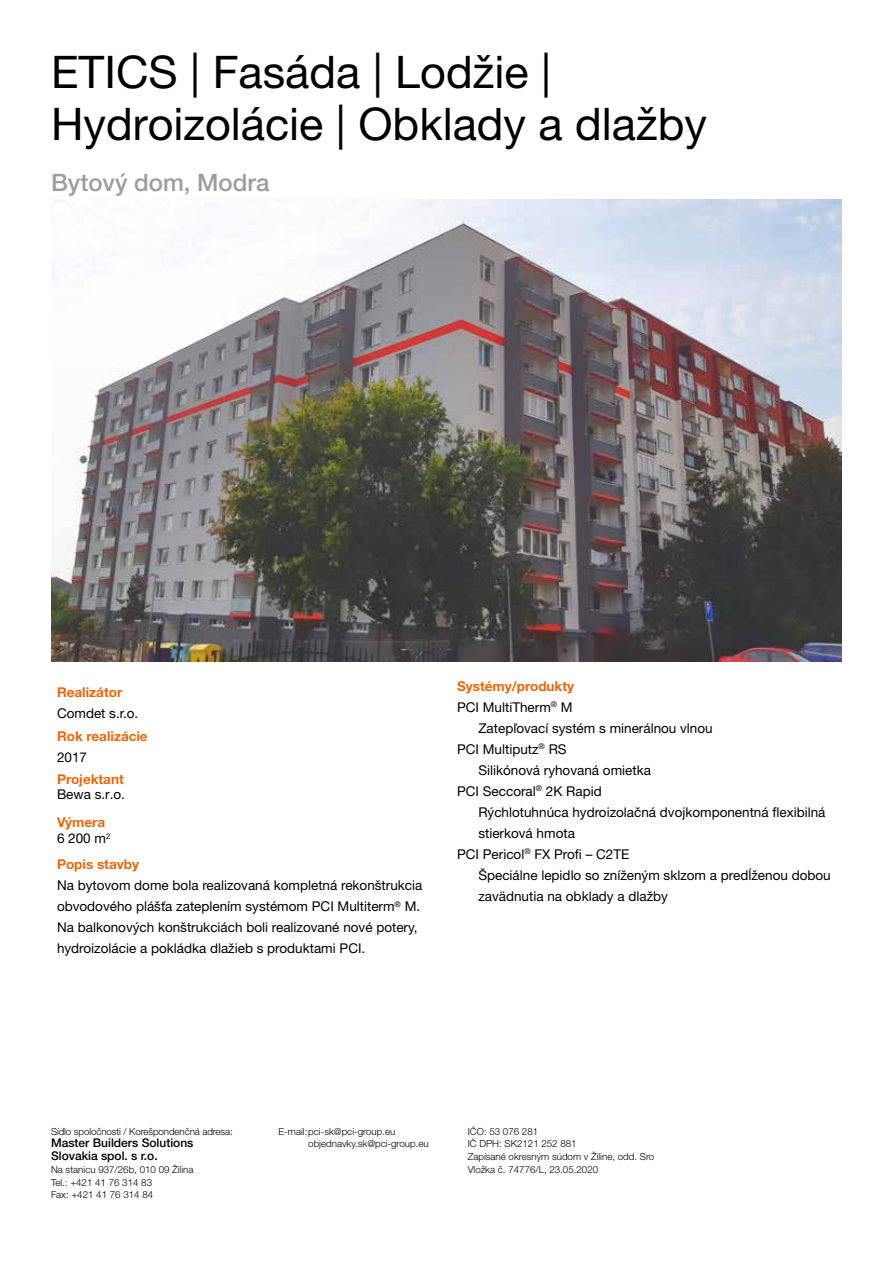
<style>
.page{position:relative;width:893px;height:1263px;background:#fff}
.page>*{position:absolute;margin:0;border:0;box-sizing:border-box;transform-origin:0 0}
.t1{font:45px/52.5px "Helvetica Neue LT Pro";color:#000}
.t2{font:500 24px "Helvetica Neue LT Pro";color:#9d9d9c}
.t3{font:13.5px/21px "Helvetica Neue CE";color:#000}
.t4{font:700 13.5px/16.5px "Helvetica Neue CE";color:#ec6608}
.t5{font:13.5px "Helvetica Neue LT Pro";color:#000}
.t6{font:500 12px/12.8px "Helvetica Neue CE";color:#000}
.t7{font:300 9.75px/12.8px "Helvetica Neue CE";color:#000}
.s1{font-weight:400;color:#000}
</style>
<div class="page">
<img style="left:51px;top:200px;width:791px;height:461px">
<h1 class="t1" style="left:51px;top:45px;width:657px">ETICS | Fasáda | Lodžie |<br>Hydroizolácie | Obklady a dlažby</h1>
<h2 class="t2" style="left:51px;top:168px;width:220px">Bytový dom, Modra</h2>
<p class="t4" style="left:57px;top:684px;width:67px">Realizátor</p>
<p class="t3" style="left:57px;top:703px;width:83px">Comdet s.r.o.</p>
<p class="t4" style="left:57px;top:728px;width:92px">Rok realizácie</p>
<p class="t3" style="left:57px;top:746px;width:32px">2017</p>
<p class="t4" style="left:57px;top:771px;width:68px">Projektant</p>
<p class="t5" style="left:57px;top:786px;width:69px">Bewa s.r.o.</p>
<p class="t4" style="left:57px;top:814px;width:55px">Výmera<br><span class="s1">6 200 m</span><sup>2</sup></p>
<p class="t4" style="left:57px;top:856px;width:84px">Popis stavby</p>
<p class="t3" style="left:57px;top:875px;width:367px">Na bytovom dome bola realizovaná kompletná rekonštrukcia obvodového plášťa zateplením systémom PCI Multiterm<sup>®</sup> M.<br>Na balkonových konštrukciách boli realizované nové potery, hydroizolácie a pokládka dlažieb s produktami PCI.</p>
<p class="t4" style="left:457px;top:678px;width:119px">Systémy/produkty</p>
<p class="t3" style="left:457px;top:697px;width:117px">PCI MultiTherm<sup>®</sup> M</p>
<p class="t3" style="left:478px;top:718px;width:236px">Zatepľovací systém s minerálnou vlnou</p>
<p class="t3" style="left:457px;top:739px;width:111px">PCI Multiputz<sup>®</sup> RS</p>
<p class="t3" style="left:478px;top:760px;width:174px">Silikónová ryhovaná omietka</p>
<p class="t3" style="left:457px;top:781px;width:146px">PCI Seccoral<sup>®</sup> 2K Rapid</p>
<p class="t3" style="left:478px;top:802px;width:349px">Rýchlotuhnúca hydroizolačná dvojkomponentná flexibilná</p>
<p class="t3" style="left:478px;top:823px;width:98px">stierková hmota</p>
<p class="t3" style="left:457px;top:844px;width:174px">PCI Pericol<sup>®</sup> FX Profi – C2TE</p>
<p class="t3" style="left:478px;top:865px;width:354px">Špeciálne lepidlo so zníženým sklzom a predĺženou dobou</p>
<p class="t3" style="left:478px;top:886px;width:191px">zavädnutia na obklady a dlažby</p>
<p class="t7" style="left:51px;top:1125px;width:183px">Sídlo spoločnosti / Korešpondenčná adresa:</p>
<p class="t6" style="left:51px;top:1137px;width:144px">Master Builders Solutions<br>Slovakia spol. s r.o.</p>
<p class="t7" style="left:51px;top:1163px;width:144px">Na stanicu 937/26b, 010 09 Žilina<br>Tel.: +421 41 76 314 83<br>Fax: +421 41 76 314 84</p>
<p class="t7" style="left:308px;top:1125px;width:122px;text-indent:-30px">E-mail:pci-sk@pci-group.eu objednavky.sk@pci-group.eu</p>
<p class="t7" style="left:468px;top:1125px;width:188px">IČO: 53 076 281<br>IČ DPH: SK2121 252 881<br>Zapísané okresným súdom v Žiline, odd. Sro<br>Vložka č. 74776/L, 23.05.2020</p>
</div>
